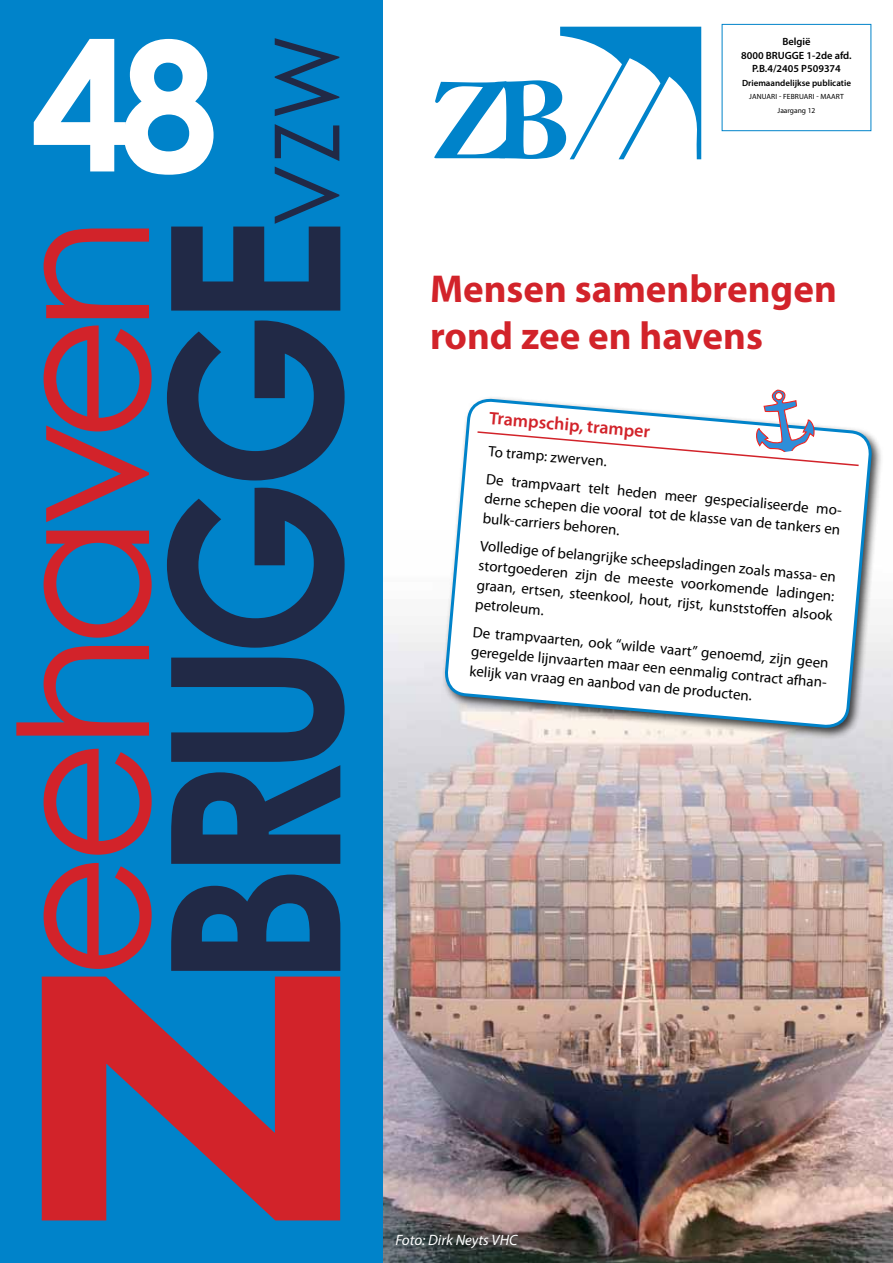
<style>
.page{position:relative;width:893px;height:1263px;background:#fff}
.page>*{position:absolute;margin:0;border:0;box-sizing:border-box;transform-origin:0 0}
.t1{font:700 235.5px "Century Gothic";letter-spacing:-.08em;color:#212946;scale:.91 1}
.t2{font:193.5px "Century Gothic";letter-spacing:-.07em;color:#d2232a}
.t3{font:700 180px "Century Gothic";color:#fff}
.t4{font:90px "Century Gothic";color:#212946}
.t5{font:700 39px/46.8px "Myriad Pro";color:#d2232a}
.t6{font:600 18px "Myriad Pro";color:#d2232a}
.t7{font:15px/19.5px "Myriad Pro";color:#000}
.t8{font:italic 15px "Myriad Pro";color:#fff}
.t9{font:600 10.5px/13.5px "Myriad Pro";color:#000;text-align:center}
.t10{font:600 9px "Myriad Pro";color:#000}
.t11{font:7.5px/13.5px "Myriad Pro";letter-spacing:.02em;color:#000;text-align:center}
</style>
<div class="page">
<img style="left:383px;top:625px;width:510px;height:638px">
<div style="left:0;top:0;width:383px;height:1263px;background:#0083ca"></div>
<svg style="left:41px;top:976px;width:300px;height:245px;fill:#d2232a"></svg>
<div style="left:722px;top:24px;width:149px;height:107px;border:1px solid #0083ca"></div>
<svg style="left:434px;top:27px;width:267px;height:132px"></svg>
<div style="left:441px;top:395px;width:443px;height:345px;background:#000;opacity:.75"></div>
<svg style="left:443px;top:395px;width:430px;height:345px"></svg>
<svg style="left:476px;top:389px;width:384px;height:78px"></svg>
<h3 class="t4" style="left:252px;top:227px;width:194px;rotate:-90deg">VZW</h3>
<h1 class="t1" style="left:107px;top:988px;width:849px;rotate:-90deg">BRUGGE</h1>
<h3 class="t3" style="left:30px;top:-7px;width:190px">48</h3>
<h2 class="t2" style="left:-39px;top:979px;width:765px;rotate:-90deg">eehaven</h2>
<p class="t9" style="left:741px;top:35px;width:112px">België<br>8000 BRUGGE 1-2de afd.<br>P.B.4/2405 P509374</p>
<p class="t10" style="left:742px;top:78px;width:110px">Driemaandelijkse publicatie</p>
<p class="t11" style="left:749px;top:90px;width:96px">JANUARI - FEBRUARI - MAART<br>Jaargang 12</p>
<h3 class="t5" style="left:430px;top:266px;width:408px">Mensen samenbrengen rond zee en havens</h3>
<p class="t6" style="left:490px;top:408px;width:163px;rotate:5deg">Trampschip, tramper</p>
<p class="t7" style="left:490px;top:437px;width:361px;line-height:28px;rotate:5deg">To tramp: zwerven.<br>De trampvaart telt heden meer gespecialiseerde mo-</p>
<p class="t7" style="left:485px;top:489px;width:359px;rotate:5deg">derne schepen die vooral tot de klasse van de tankers en bulk-carriers behoren.</p>
<p class="t7" style="left:481px;top:536px;width:359px;text-align:justify;rotate:5deg">Volledige of belangrijke scheepsladingen zoals massa- en stortgoederen zijn de meeste voorkomende ladingen: graan, ertsen, steenkool, hout, rijst, kunststoff en alsook petroleum.</p>
<p class="t7" style="left:474px;top:622px;width:361px;rotate:5deg">De trampvaarten, ook “wilde vaart” genoemd, zijn geen geregelde lijnvaarten maar een eenmalig contract afhan&shy;kelijk van vraag en aanbod van de producten.</p>
<p class="t8" style="left:395px;top:1232px;width:124px">Foto: Dirk Neyts VHC</p>
</div>
